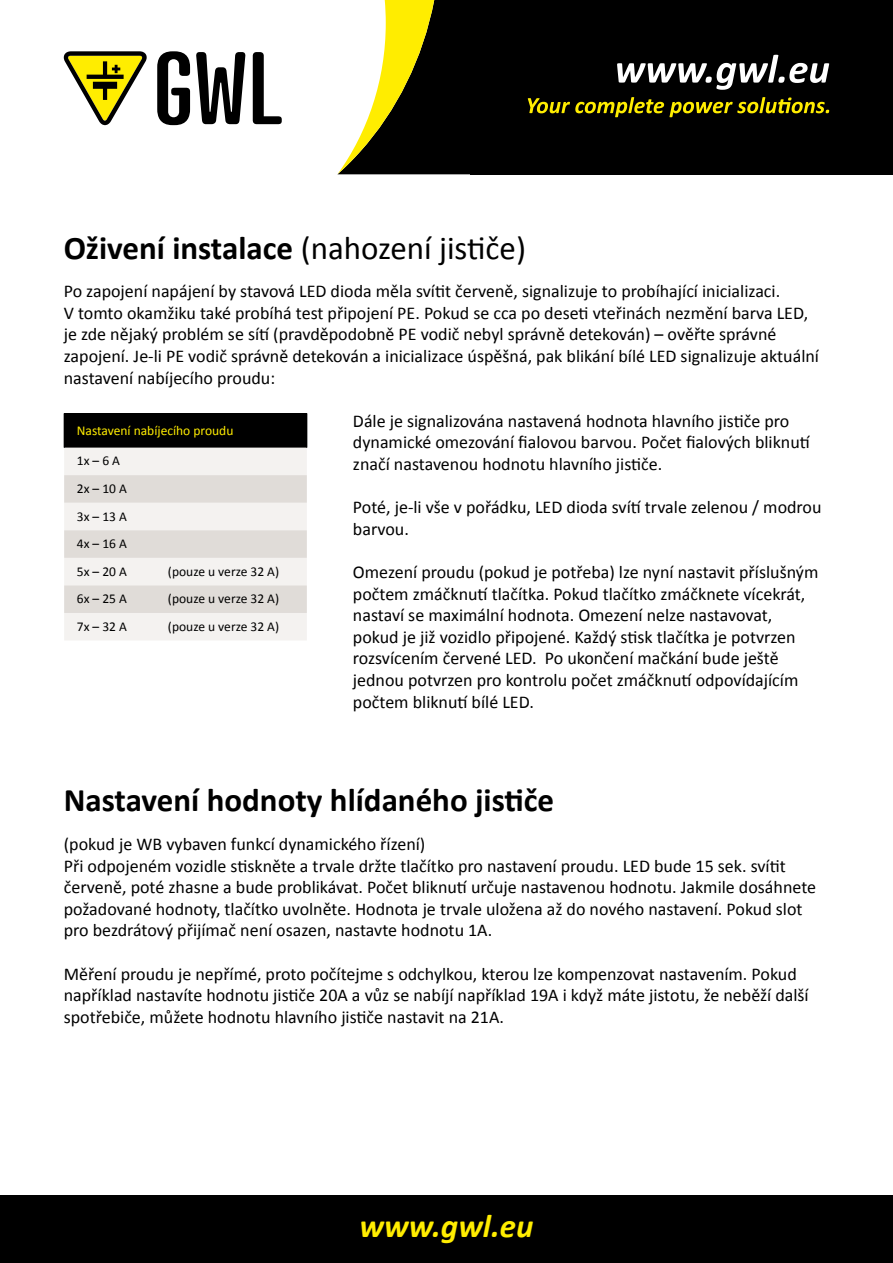
<style>
.page{position:relative;width:893px;height:1263px;background:#fff}
.page>*{position:absolute;margin:0;border:0;box-sizing:border-box;transform-origin:0 0}
._2_-_nadpis{font:33px "Calibri";color:#000}
._2_-_nadpis-2{font:700 33px "Calibri";color:#000}
.t1{font:italic 700 33px "Calibri";color:#ffed00}
._4_-_texty{font:18px/21.6px "Calibri";color:#000}
.tab_2{font:13.5px "Calibri";color:#000}
.tab_1{font:13.5px "Calibri";color:#ffed00}
.s1{font-weight:700}
</style>
<div class="page">
<div style="left:0;top:1195px;width:893px;height:68px;background:#000"></div>
<div style="left:0;top:0;width:893px;height:174px;background:#000"></div>
<svg style="left:528px;top:97px;width:301px;height:20px"></svg>
<svg style="left:617px;top:55px;width:212px;height:35px"></svg>
<div style="left:64px;top:414px;width:243px;height:34px;background:#000"></div>
<div style="left:64px;top:448px;width:243px;height:192px;background:#f4f2f0"></div>
<svg style="left:64px;top:475px;width:243px;height:138px"></svg>
<hr style="left:64px;top:413px;width:91px;height:1px;background:#000">
<hr style="left:155px;top:413px;width:152px;height:1px;background:#000">
<div style="left:0;top:0;width:470px;height:179px;background:#fff"></div>
<svg style="left:337px;top:0;width:133px;height:174px"></svg>
<svg style="left:157px;top:51px;width:33px;height:74px"></svg>
<svg style="left:196px;top:52px;width:50px;height:72px"></svg>
<svg style="left:253px;top:52px;width:29px;height:72px"></svg>
<svg style="left:63px;top:51px;width:84px;height:74px"></svg>
<p class="_2_-_nadpis" style="left:64px;top:227px;width:464px"><span class="s1">Oživení instalace</span> (nahození jističe)</p>
<p class="_4_-_texty" style="left:64px;top:280px;width:757px">Po zapojení napájení by stavová LED dioda měla svítit červeně, signalizuje to probíhající inicializaci.<br>V tomto okamžiku také probíhá test připojení PE. Pokud se cca po deseti vteřinách nezmění barva LED, je zde nějaký problém se sítí (pravděpodobně PE vodič nebyl správně detekován) – ověřte správné zapojení. Je-li PE vodič správně detekován a inicializace úspěšná, pak blikání bílé LED signalizuje aktuální nastavení nabíjecího proudu:</p>
<p class="tab_1" style="left:77px;top:422px;width:158px">Nastavení nabíjecího proudu</p>
<p class="tab_2" style="left:77px;top:452px;width:45px">1x – 6 A</p>
<p class="tab_2" style="left:77px;top:480px;width:52px">2x – 10 A</p>
<p class="tab_2" style="left:77px;top:508px;width:52px">3x – 13 A</p>
<p class="tab_2" style="left:77px;top:535px;width:52px">4x – 16 A</p>
<p class="tab_2" style="left:77px;top:563px;width:52px">5x – 20 A</p>
<p class="tab_2" style="left:168px;top:563px;width:113px">(pouze u verze 32 A)</p>
<p class="tab_2" style="left:77px;top:590px;width:52px">6x – 25 A</p>
<p class="tab_2" style="left:168px;top:590px;width:113px">(pouze u verze 32 A)</p>
<p class="tab_2" style="left:77px;top:618px;width:52px">7x – 32 A</p>
<p class="tab_2" style="left:168px;top:618px;width:113px">(pouze u verze 32 A)</p>
<p class="_4_-_texty" style="left:353px;top:409px;width:458px">Dále je signalizována nastavená hodnota hlavního jističe pro dynamické omezování fialovou barvou. Počet fialových bliknutí značí nastavenou hodnotu hlavního jističe.</p>
<p class="_4_-_texty" style="left:353px;top:495px;width:470px">Poté, je-li vše v pořádku, LED dioda svítí trvale zelenou / modrou barvou.</p>
<p class="_4_-_texty" style="left:353px;top:560px;width:467px">Omezení proudu (pokud je potřeba) lze nyní nastavit příslušným počtem zmáčknutí tlačítka. Pokud tlačítko zmáčknete vícekrát, nastaví se maximální hodnota. Omezení nelze nastavovat, pokud je již vozidlo připojené. Každý stisk tlačítka je potvrzen rozsvícením červené LED. Po ukončení mačkání bude ještě jednou potvrzen pro kontrolu počet zmáčknutí odpovídajícím počtem bliknutí bílé LED.</p>
<p class="_2_-_nadpis-2" style="left:64px;top:780px;width:492px">Nastavení hodnoty hlídaného jističe</p>
<p class="_4_-_texty" style="left:64px;top:832px;width:363px">(pokud je WB vybaven funkcí dynamického řízení)</p>
<p class="_4_-_texty" style="left:64px;top:854px;width:754px">Při odpojeném vozidle stiskněte a trvale držte tlačítko pro nastavení proudu. LED bude 15 sek. svítit červeně, poté zhasne a bude problikávat. Počet bliknutí určuje nastavenou hodnotu. Jakmile dosáhnete požadované hodnoty, tlačítko uvolněte. Hodnota je trvale uložena až do nového nastavení. Pokud slot pro bezdrátový přijímač není osazen, nastavte hodnotu 1A.</p>
<p class="_4_-_texty" style="left:64px;top:962px;width:746px">Měření proudu je nepřímé, proto počítejme s odchylkou, kterou lze kompenzovat nastavením. Pokud například nastavíte hodnotu jističe 20A a vůz se nabíjí například 19A i když máte jistotu, že neběží další spotřebiče, můžete hodnotu hlavního jističe nastavit na 21A.</p>
<h1 class="t1" style="left:359px;top:1206px;width:175px">www.gwl.eu</h1>
</div>
